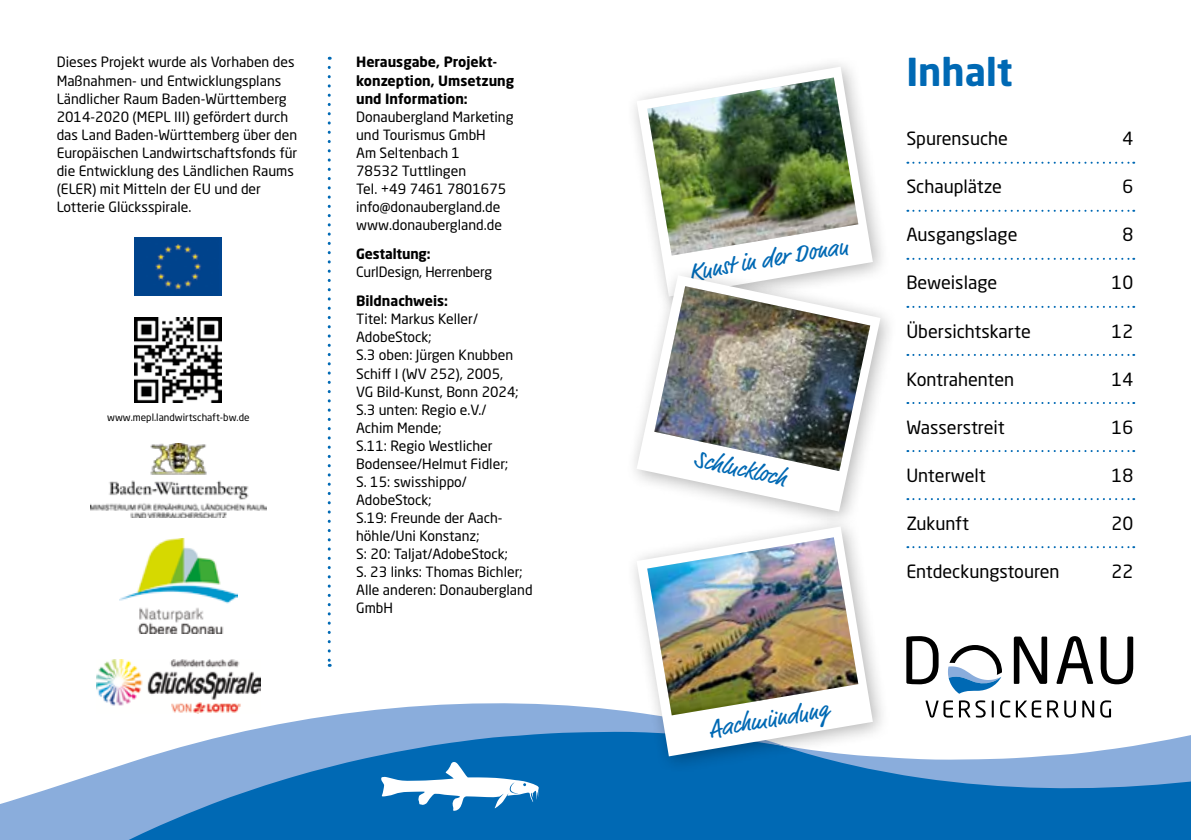
<style>
.page{position:relative;width:1191px;height:840px;background:#fff}
.page>*{position:absolute;margin:0;border:0;box-sizing:border-box;transform-origin:0 0}
.t1{font:700 38px "Neo Sans Std";color:#0069b4}
.t2{font:24px "Market OT";color:#0069b4}
.t3{font:18px "Neo Sans Std";color:#000}
.t4{font:14px/18px "Neo Sans Std";color:#000}
.t5{font:700 14px/18px "Neo Sans Std";color:#000}
.t6{font:10px "Neo Sans Std";color:#000}
</style>
<div class="page">
<svg style="left:907px;top:162px;width:227px;height:2px"></svg>
<svg style="left:907px;top:210px;width:227px;height:2px"></svg>
<svg style="left:907px;top:258px;width:227px;height:2px"></svg>
<svg style="left:907px;top:306px;width:227px;height:2px"></svg>
<svg style="left:907px;top:354px;width:227px;height:2px"></svg>
<svg style="left:907px;top:402px;width:227px;height:2px"></svg>
<svg style="left:907px;top:450px;width:227px;height:2px"></svg>
<svg style="left:907px;top:498px;width:227px;height:2px"></svg>
<svg style="left:0;top:507px;width:1191px;height:332px"></svg>
<img style="left:119px;top:538px;width:118px;height:95px">
<img style="left:135px;top:238px;width:87px;height:58px">
<img style="left:90px;top:443px;width:176px;height:74px">
<img style="left:97px;top:659px;width:163px;height:54px">
<svg style="left:328px;top:67px;width:3px;height:599px"></svg>
<img style="left:135px;top:317px;width:87px;height:85px">
<div style="left:637px;top:67px;width:235px;height:229px;border:9px solid #fff;border-radius:32px"></div>
<img style="left:647px;top:77px;width:211px;height:178px">
<div style="left:625px;top:514px;width:266px;height:260px;background:#000;opacity:.3"></div>
<svg style="left:641px;top:531px;width:227px;height:220px"></svg>
<div style="left:637px;top:527px;width:235px;height:228px;border:9px solid #fff;border-radius:32px"></div>
<img style="left:647px;top:537px;width:211px;height:178px">
<div style="left:625px;top:263px;width:273px;height:266px;background:#000;opacity:.3"></div>
<svg style="left:641px;top:280px;width:234px;height:226px"></svg>
<div style="left:637px;top:276px;width:242px;height:234px;border:9px solid #fff;border-radius:40px"></div>
<img style="left:654px;top:286px;width:216px;height:185px">
<svg style="left:381px;top:760px;width:159px;height:50px"></svg>
<p class="t4" style="left:57px;top:53px;width:242px">Dieses Projekt wurde als Vorhaben des Maßnahmen- und Entwicklungsplans Ländlicher Raum Baden-Württemberg 2014-2020 (MEPL III) gefördert durch das Land Baden-Württemberg über den Europäischen Landwirtschaftsfonds für die Entwicklung des Ländlichen Raums (ELER) mit Mitteln der EU und der Lotterie Glücksspirale.</p>
<p class="t6" style="left:107px;top:411px;width:144px">www.mepl.landwirtschaft-bw.de</p>
<p class="t5" style="left:356px;top:53px;width:160px">Herausgabe, Projekt&shy;konzeption, Umsetzung und Information:</p>
<p class="t4" style="left:356px;top:107px;width:159px">Donaubergland Marketing und Tourismus GmbH<br>Am Seltenbach 1<br>78532 Tuttlingen<br>Tel. +49 7461 7801675 info@donaubergland.de www.donaubergland.de</p>
<p class="t5" style="left:356px;top:244px;width:76px">Gestaltung:</p>
<p class="t4" style="left:356px;top:262px;width:137px">CurlDesign, Herrenberg</p>
<p class="t5" style="left:356px;top:292px;width:93px">Bildnachweis:</p>
<p class="t4" style="left:356px;top:310px;width:178px">Titel: Markus Keller/<br>AdobeStock;<br>S.3 oben: Jürgen Knubben<br>Schiff I (WV 252), 2005,<br>VG Bild-Kunst, Bonn 2024;<br>S.3 unten: Regio e.V./<br>Achim Mende;<br>S.11: Regio Westlicher<br>Bodensee/Helmut Fidler;<br>S. 15: swisshippo/<br>AdobeStock;<br>S.19: Freunde der Aach&shy;höhle/Uni Konstanz;<br>S: 20: Taljat/AdobeStock;<br>S. 23 links: Thomas Bichler;<br>Alle anderen: Donaubergland<br>GmbH</p>
<h2 class="t2" style="left:687px;top:258px;width:162px;rotate:-10deg">Kunst in der Donau</h2>
<h2 class="t2" style="left:697px;top:444px;width:95px;rotate:12deg">Schluckloch</h2>
<h2 class="t2" style="left:706px;top:715px;width:122px;rotate:-10deg">Aachmündung</h2>
<h1 class="t1" style="left:906px;top:47px;width:108px">Inhalt</h1>
<p class="t3" style="left:906px;top:127px;width:103px">Spurensuche</p>
<p class="t3" style="left:1122px;top:127px;width:12px">4</p>
<p class="t3" style="left:906px;top:175px;width:97px">Schauplätze</p>
<p class="t3" style="left:1122px;top:175px;width:12px">6</p>
<p class="t3" style="left:906px;top:223px;width:113px">Ausgangslage</p>
<p class="t3" style="left:1122px;top:223px;width:12px">8</p>
<p class="t3" style="left:906px;top:271px;width:92px">Beweislage</p>
<p class="t3" style="left:1111px;top:271px;width:23px">10</p>
<p class="t3" style="left:906px;top:319px;width:126px">Übersichtskarte</p>
<p class="t3" style="left:1111px;top:319px;width:23px">12</p>
<p class="t3" style="left:906px;top:367px;width:109px">Kontrahenten</p>
<p class="t3" style="left:1111px;top:367px;width:23px">14</p>
<p class="t3" style="left:906px;top:415px;width:100px">Wasserstreit</p>
<p class="t3" style="left:1111px;top:415px;width:23px">16</p>
<p class="t3" style="left:906px;top:464px;width:81px">Unterwelt</p>
<p class="t3" style="left:1111px;top:464px;width:23px">18</p>
<p class="t3" style="left:906px;top:512px;width:64px">Zukunft</p>
<p class="t3" style="left:1111px;top:512px;width:23px">20</p>
<p class="t3" style="left:906px;top:560px;width:155px">Entdeckungstouren</p>
<p class="t3" style="left:1111px;top:560px;width:23px">22</p>
</div>
